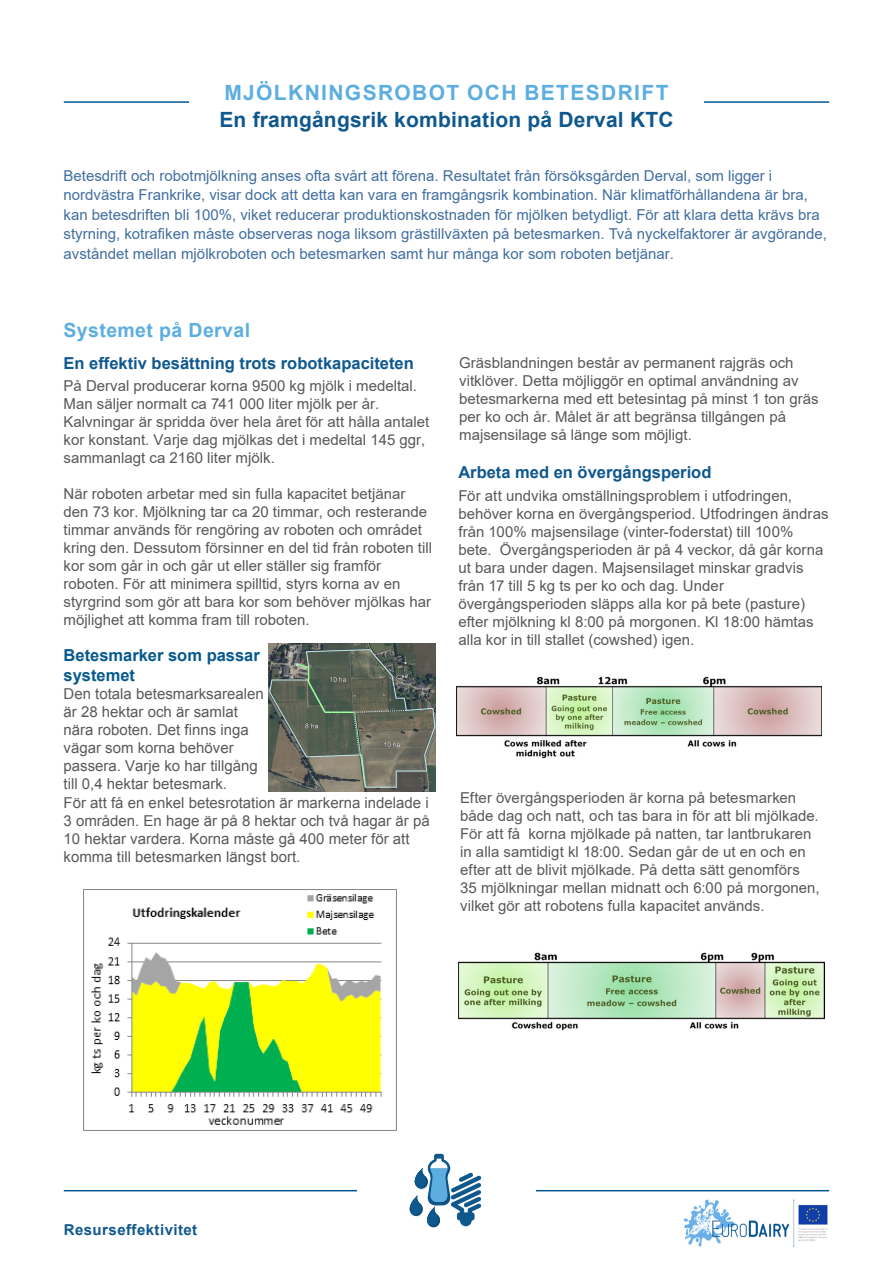
<style>
.page{position:relative;width:893px;height:1263px;background:#fff}
.page>*{position:absolute;margin:0;border:0;box-sizing:border-box;transform-origin:0 0}
.Header_titel2{font:700 21px "Arial";letter-spacing:.01em;color:#0f588e}
.Header_title1{font:700 21px "Arial";letter-spacing:.065em;color:#5daee0}
.Text_title1{font:700 19.5px "Arial";letter-spacing:.02em;color:#5daee0}
.Text_basic{font:700 16.5px "Arial";color:#0f588e}
.t1{font:700 16.5px/19.8px "Arial";color:#06598f}
.Text_basic-2{font:15px/18px "Arial";color:#57585a}
.Text_title1-2{font:15px/19.5px "Arial";color:#416ea0}
.t2{font:15px/18.1px "Arial";color:#58595b}
.t3{font:700 15px "Arial";letter-spacing:.03em;color:#0f588e}
</style>
<div class="page">
<hr style="left:64px;top:1190px;width:765px;height:1px;background:#005991">
<hr style="left:64px;top:101px;width:765px;height:2px;background:#005991">
<div style="left:357px;top:1176px;width:179px;height:29px;background:#fff"></div>
<svg style="left:410px;top:1154px;width:71px;height:73px"></svg>
<img style="left:683px;top:1199px;width:145px;height:47px">
<div style="left:189px;top:85px;width:515px;height:52px;background:#fff"></div>
<img style="left:269px;top:644px;width:167px;height:147px">
<img style="left:456px;top:676px;width:366px;height:83px">
<img style="left:458px;top:952px;width:366px;height:79px">
<img style="left:83px;top:889px;width:314px;height:241px">
<p class="Header_title1" style="left:224px;top:78px;width:446px">MJÖLKNINGSROBOT OCH BETESDRIFT</p>
<p class="Header_titel2" style="left:219px;top:105px;width:456px">En framgångsrik kombination på Derval KTC</p>
<p class="Text_title1-2" style="left:64px;top:165px;width:765px">Betesdrift och robotmjölkning anses ofta svårt att förena. Resultatet från försöksgården Derval, som ligger i nordvästra Frankrike, visar dock att detta kan vara en framgångsrik kombination. När klimatförhållandena är bra, kan betesdriften bli 100%, viket reducerar produktionskostnaden för mjölken betydligt. För att klara detta krävs bra styrning, kotrafiken måste observeras noga liksom grästillväxten på betesmarken. Två nyckelfaktorer är avgörande, avståndet mellan mjölkroboten och betesmarken samt hur många kor som roboten betjänar.</p>
<p class="Text_title1" style="left:64px;top:316px;width:188px">Systemet på Derval</p>
<p class="Text_basic" style="left:64px;top:351px;width:352px">En effektiv besättning trots robotkapaciteten</p>
<p class="Text_basic-2" style="left:64px;top:377px;width:367px">På Derval producerar korna 9500 kg mjölk i medeltal.<br>Man säljer normalt ca 741 000 liter mjölk per år.<br>Kalvningar är spridda över hela året för att hålla antalet kor konstant. Varje dag mjölkas det i medeltal 145 ggr, sammanlagt ca 2160 liter mjölk.</p>
<p class="Text_basic-2" style="left:64px;top:485px;width:370px">När roboten arbetar med sin fulla kapacitet betjänar den 73 kor. Mjölkning tar ca 20 timmar, och resterande timmar används för rengöring av roboten och området kring den. Dessutom försinner en del tid från roboten till kor som går in och går ut eller ställer sig framför roboten. För att minimera spilltid, styrs korna av en styrgrind som gör att bara kor som behöver mjölkas har möjlighet att komma fram till roboten.</p>
<p class="t1" style="left:64px;top:646px;width:198px">Betesmarker som passar systemet</p>
<p class="t2" style="left:64px;top:685px;width:368px">Den totala betesmarksarealen<br>är 28 hektar och är samlat<br>nära roboten. Det finns inga<br>vägar som korna behöver<br>passera. Varje ko har tillgång<br>till 0,4 hektar betesmark.<br>För att få en enkel betesrotation är markerna indelade i 3 områden. En hage är på 8 hektar och två hagar är på 10 hektar vardera. Korna måste gå 400 meter för att komma till betesmarken längst bort.</p>
<p class="Text_basic-2" style="left:459px;top:354px;width:361px">Gräsblandningen består av permanent rajgräs och vitklöver. Detta möjliggör en optimal användning av betesmarkerna med ett betesintag på minst 1 ton gräs per ko och år. Målet är att begränsa tillgången på majsensilage så länge som möjligt.</p>
<p class="Text_basic" style="left:458px;top:461px;width:255px">Arbeta med en övergångsperiod</p>
<p class="Text_basic-2" style="left:458px;top:486px;width:372px">För att undvika omställningsproblem i utfodringen, behöver korna en övergångsperiod. Utfodringen ändras från 100% majsensilage (vinter-foderstat) till 100% bete. Övergångsperioden är på 4 veckor, då går korna ut bara under dagen. Majsensilaget minskar gradvis från 17 till 5 kg ts per ko och dag. Under övergångsperioden släpps alla kor på bete (pasture) efter mjölkning kl 8:00 på morgonen. Kl 18:00 hämtas alla kor in till stallet (cowshed) igen.</p>
<p class="Text_basic-2" style="left:460px;top:789px;width:361px">Efter övergångsperioden är korna på betesmarken både dag och natt, och tas bara in för att bli mjölkade.<br>För att få korna mjölkade på natten, tar lantbrukaren in alla samtidigt kl 18:00. Sedan går de ut en och en efter att de blivit mjölkade. På detta sätt genomförs 35 mjölkningar mellan midnatt och 6:00 på morgonen, vilket gör att robotens fulla kapacitet används.</p>
<p class="t3" style="left:64px;top:1219px;width:135px">Resurseffektivitet</p>
</div>
